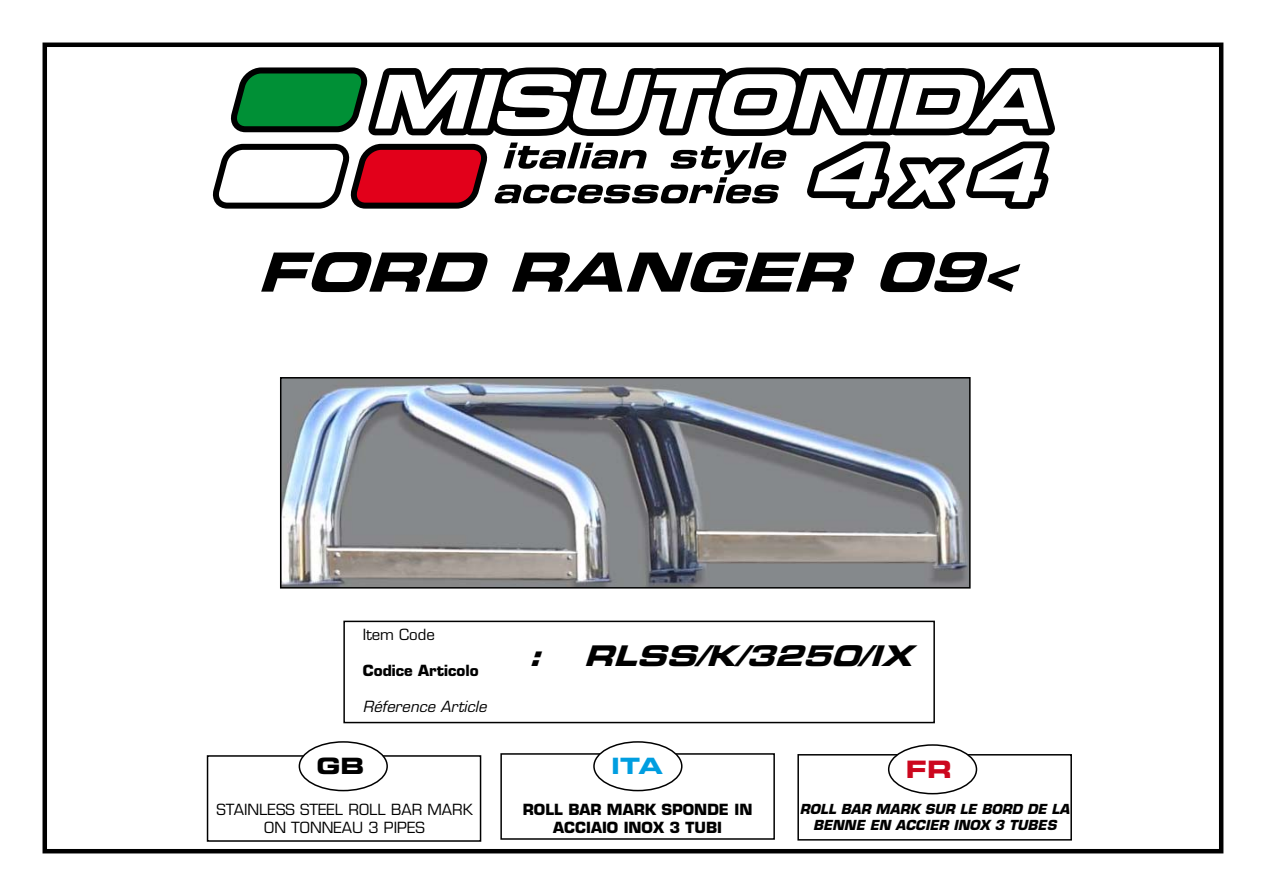
<style>
.page{position:relative;width:1263px;height:893px;background:#fff}
.page>*{position:absolute;margin:0;border:0;box-sizing:border-box;transform-origin:0 0}
.t1{font:italic 54px "Eurostile LT Std Bold Ex 2";color:#000}
.t2{font:italic 28.5px "Eurostile LT Std Bold Ex 2";color:#000}
.t3{font:24px "Eurostile LT Std Bold Ex 2";color:#cc071e}
.t4{font:22.5px "Eurostile LT Std Bold Ex 2";color:#009ee0}
.t5{font:22.5px "Eurostile LT Std Bold Ex 2";color:#000}
.t6{font:700 15px/18px "Eurostile LT Std";color:#000;text-align:center}
.t7{font:15px/18px "Eurostile LT Std";color:#000;text-align:center}
.t8{font:italic 15px "Eurostile LT Std";color:#000}
.t9{font:italic 700 13.5px/16.2px "Eurostile LT Std";color:#000;text-align:center}
</style>
<div class="page">
<div style="left:43px;top:43px;width:1180px;height:810px;border:4px solid #000"></div>
<div style="left:343px;top:621px;width:592px;height:102px;border:2px solid #000"></div>
<div style="left:207px;top:755px;width:274px;height:87px;border:2px solid #000"></div>
<div style="left:299px;top:742px;width:88px;height:49px;background:#fff;border-radius:50%"></div>
<div style="left:299px;top:741px;width:89px;height:50px;border:2px solid #000;border-radius:50%"></div>
<div style="left:500px;top:753px;width:275px;height:87px;border:2px solid #000"></div>
<div style="left:594px;top:742px;width:88px;height:49px;background:#fff;border-radius:50%"></div>
<div style="left:593px;top:741px;width:89px;height:50px;border:2px solid #000;border-radius:50%"></div>
<div style="left:797px;top:754px;width:275px;height:87px;border:2px solid #000"></div>
<div style="left:889px;top:745px;width:87px;height:49px;background:#fff;border-radius:50%"></div>
<div style="left:888px;top:744px;width:89px;height:50px;border:2px solid #000;border-radius:50%"></div>
<svg style="left:213px;top:67px;width:842px;height:142px"></svg>
<img style="left:283px;top:380px;width:685px;height:206px">
<div style="left:280px;top:377px;width:691px;height:212px;border:2px solid #000"></div>
<h1 class="t1" style="left:257px;top:234px;width:782px">FORD RANGER 09&lt;</h1>
<p class="t7" style="left:363px;top:625px;width:73px">Item Code</p>
<p class="t6" style="left:363px;top:661px;width:117px">Codice Articolo</p>
<p class="t8" style="left:363px;top:697px;width:125px">Réference Article</p>
<h2 class="t2" style="left:527px;top:635px;width:398px">: RLSS/K/3250/IX</h2>
<h3 class="t5" style="left:317px;top:750px;width:49px">GB</h3>
<h3 class="t4" style="left:611px;top:750px;width:53px">ITA</h3>
<h3 class="t3" style="left:906px;top:752px;width:48px">FR</h3>
<p class="t6" style="left:523px;top:800px;width:231px">ROLL BAR MARK SPONDE IN<br>ACCIAIO INOX 3 TUBI</p>
<p class="t7" style="left:216px;top:800px;width:258px">STAINLESS STEEL ROLL BAR MARK<br>ON TONNEAU 3 PIPES</p>
<p class="t9" style="left:800px;top:801px;width:271px">ROLL BAR MARK SUR LE BORD DE LA<br>BENNE EN ACCIER INOX 3 TUBES</p>
</div>
